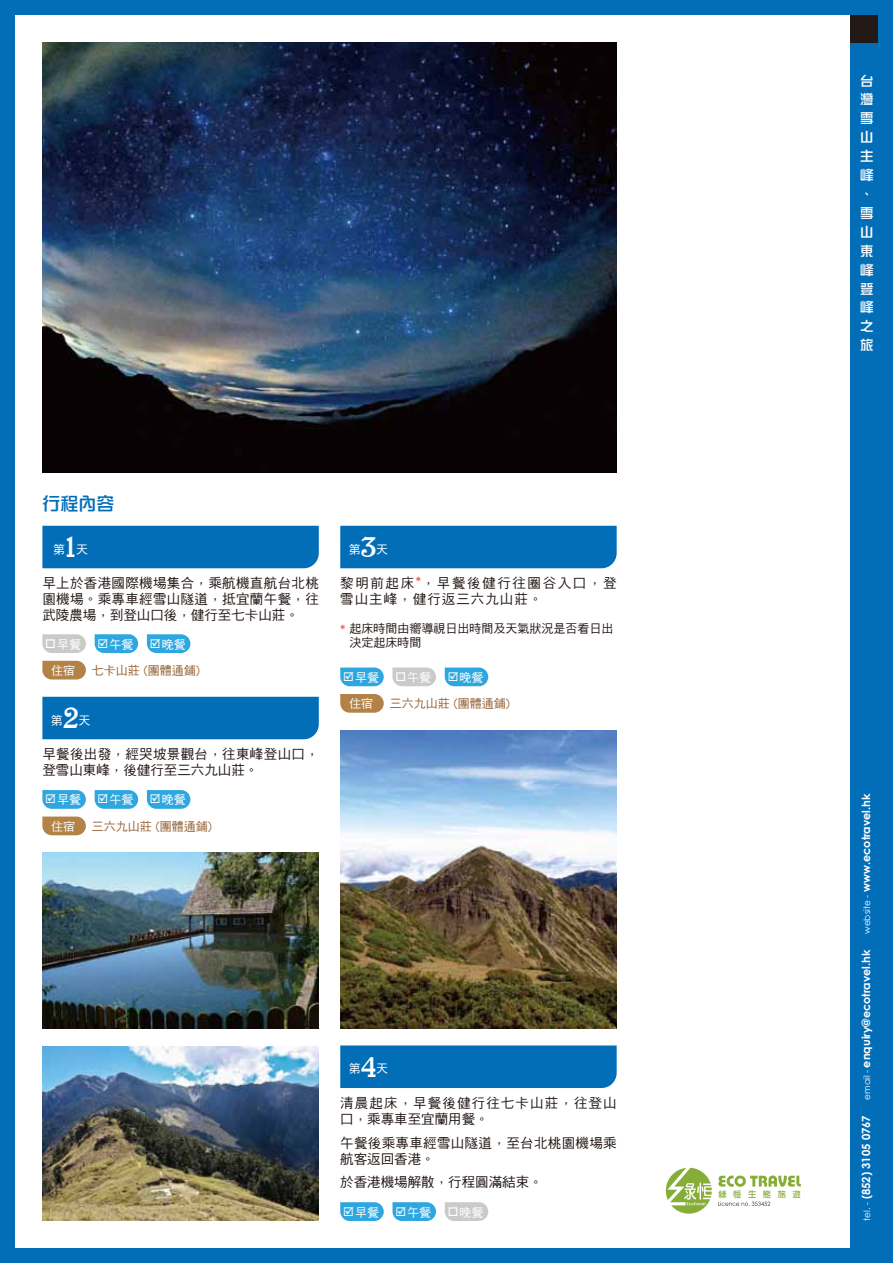
<style>
.page{position:relative;width:893px;height:1263px;background:#fff}
.page>*{position:absolute;margin:0;border:0;box-sizing:border-box;transform-origin:0 0}
.t1{font:27px "Tanglewood Tales";color:#fff}
.t2{font:18px "DF Zong Yi W5 WINP BF";color:#036eb8}
.t3{font:13.5px/16.2px "DF Hei Md HKSCSP U";letter-spacing:.025em;color:#221815}
.t4{font:13.5px/16.2px "DF Hei Md HKSCSP U";letter-spacing:.12em;color:#221815}
.t5{font:13.5px/16.2px "DF Hei Md HKSCSP U";letter-spacing:.08em;color:#221815}
.t6{font:13.5px/18.9px "DF Zong Yi W5 WINP BF";color:#fff}
.t7{font:13.5px "DF Hei Md HKSCSP U";color:#221815}
.t8{font:12px "DF Hei Md HKSCSP U";color:#fff}
.t9{font:12px "DF Hei Md HKSCSP U";color:#956134}
.t10{font:12px/14.4px "DF Hei Md HKSCSP U";color:#221815}
.t11{font:700 11.25px "Century Gothic";color:#fff}
.t12{font:8.85px "DF Hua Zong W5 WINP BF";color:#87ad39}
.s1{color:#e60012}
.s2{font-weight:400;font-size:9px}
</style>
<div class="page">
<img style="left:0;top:0;width:893px;height:1263px">
<h2 class="t2" style="left:42px;top:495px;width:73px">行程內容</h2>
<p class="t8" style="left:53px;top:543px;width:13px">第</p>
<h1 class="t1" style="left:66px;top:530px;width:10px">1</h1>
<p class="t8" style="left:76px;top:543px;width:13px">天</p>
<p class="t3" style="left:42px;top:575px;width:278px;text-align:justify">早上於香港國際機場集合，乘航機直航台北桃園機場。乘專車經雪山隧道，抵宜蘭午餐，往武陵農場，到登山口後，健行至七卡山莊。</p>
<p class="t8" style="left:45px;top:638px;width:37px">□早餐</p>
<p class="t8" style="left:98px;top:638px;width:37px">☑午餐</p>
<p class="t8" style="left:150px;top:638px;width:37px">☑晚餐</p>
<p class="t8" style="left:51px;top:664px;width:25px">住宿</p>
<p class="t9" style="left:92px;top:664px;width:109px">七卡山莊 (團體通鋪)</p>
<p class="t8" style="left:51px;top:714px;width:13px">第</p>
<h1 class="t1" style="left:63px;top:701px;width:17px">2</h1>
<p class="t8" style="left:79px;top:714px;width:13px">天</p>
<p class="t3" style="left:42px;top:746px;width:278px">早餐後出發，經哭坡景觀台，往東峰登山口，登雪山東峰，後健行至三六九山莊。</p>
<p class="t8" style="left:45px;top:794px;width:37px">☑早餐</p>
<p class="t8" style="left:98px;top:794px;width:37px">☑午餐</p>
<p class="t8" style="left:150px;top:794px;width:37px">☑晚餐</p>
<p class="t8" style="left:51px;top:820px;width:25px">住宿</p>
<p class="t9" style="left:92px;top:820px;width:121px">三六九山莊 (團體通鋪)</p>
<p class="t8" style="left:349px;top:543px;width:13px">第</p>
<h1 class="t1" style="left:361px;top:530px;width:17px">3</h1>
<p class="t8" style="left:376px;top:543px;width:13px">天</p>
<p class="t4" style="left:340px;top:575px;width:278px">黎明前起床<sup>*</sup>，早餐後健行往圈谷入口，登雪山主峰，健行返三六九山莊。</p>
<p class="t10" style="left:349px;top:621px;width:266px;text-indent:-9px"><span class="s1">*</span> 起床時間由嚮導視日出時間及天氣狀況是否看日出決定起床時間</p>
<p class="t8" style="left:343px;top:671px;width:37px">☑早餐</p>
<p class="t8" style="left:395px;top:671px;width:37px">□午餐</p>
<p class="t8" style="left:448px;top:671px;width:37px">☑晚餐</p>
<p class="t8" style="left:349px;top:698px;width:25px">住宿</p>
<p class="t9" style="left:390px;top:698px;width:121px">三六九山莊 (團體通鋪)</p>
<p class="t8" style="left:349px;top:1063px;width:13px">第</p>
<h1 class="t1" style="left:361px;top:1050px;width:17px">4</h1>
<p class="t8" style="left:376px;top:1063px;width:14px">天</p>
<p class="t5" style="left:340px;top:1094px;width:278px">清晨起床，早餐後健行往七卡山莊，往登山口，乘專車至宜蘭用餐。</p>
<p class="t3" style="left:340px;top:1134px;width:278px">午餐後乘專車經雪山隧道，至台北桃園機場乘航客返回香港。</p>
<p class="t7" style="left:340px;top:1176px;width:204px">於香港機場解散，行程圓滿結束。</p>
<p class="t8" style="left:343px;top:1206px;width:37px">☑早餐</p>
<p class="t8" style="left:395px;top:1206px;width:37px">☑午餐</p>
<p class="t8" style="left:448px;top:1206px;width:37px">□晚餐</p>
<p class="t6" style="left:860px;top:71px;width:15px">台灣雪山主峰、雪山東峰登峰之旅</p>
<p class="t12" style="left:718px;top:1190px;width:85px">綠 恒 生 態 旅 遊</p>
<p class="t11" style="left:857px;top:934px;width:142px;rotate:-90deg"><span class="s2">website -</span> www.ecotravel.hk</p>
<p class="t11" style="left:857px;top:1099px;width:152px;rotate:-90deg"><span class="s2">email -</span> enquiry@ecotravel.hk</p>
<p class="t11" style="left:857px;top:1220px;width:107px;rotate:-90deg"><span class="s2">tel. -</span> (852) 3105 0767</p>
</div>
